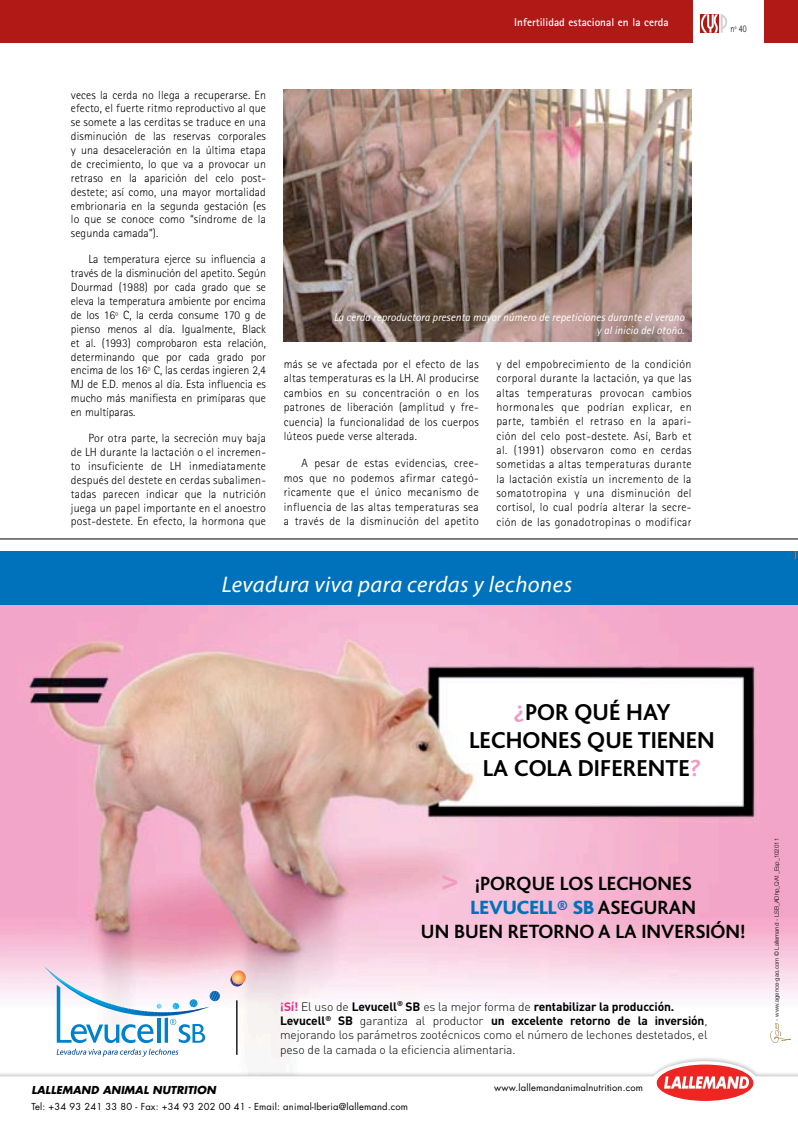
<style>
.page{position:relative;width:798px;height:1134px;background:#fff}
.page>*{position:absolute;margin:0;border:0;box-sizing:border-box;transform-origin:0 0}
.t1{font:700 32.75px "Bliss";color:#f49ac1}
.t2{font:700 24.12px/28.1px "Bliss";color:#000;text-align:center}
.t3{font:italic 22.75px "Myriad Pro";letter-spacing:.02em;color:#fff}
.t4{font:700 20.12px/24.1px "Bliss";color:#000;text-align:center}
.t5{font:300 12px/14.5px "DIN";letter-spacing:-.01em;color:#000}
.texto{font:300 11.88px/13.9px "Rotis Sans Serif";letter-spacing:.02em;color:#000;text-align:justify}
.credito_de_las_fotos{font:italic 11.25px/13.5px "Rotis Sans Serif";color:#fff;text-align:right}
.t6{font:700 11.25px "Rotis Sans Serif";color:#fff}
.t7{font:italic 700 10.75px "Futura";letter-spacing:.01em;color:#000}
.t8{font:300 10px "Rotis Sans Serif";color:#000;scale:.8 1}
.t9{font:9.38px "Futura";letter-spacing:.02em;color:#000}
.t10{font:300 6px "Helvetica Neue";color:#000}
.s1{color:#f49ac1}
.s2{font-weight:800;color:#0072bb}
.s3{font-weight:700;color:#ed2a7b}
.s4{font-weight:700}
</style>
<div class="page">
<div style="left:0;top:0;width:797px;height:43px;background:#b01916"></div>
<div style="left:693px;top:0;width:71px;height:45px;background:#fff"></div>
<svg style="left:700px;top:14px;width:27px;height:19px"></svg>
<img style="left:283px;top:90px;width:408px;height:251px">
<hr style="left:0;top:539px;width:797px;height:1px;background:#000">
<img style="left:0;top:604px;width:797px;height:452px">
<svg style="left:0;top:1061px;width:797px;height:25px"></svg>
<svg style="left:656px;top:1064px;width:97px;height:37px"></svg>
<hr style="left:236px;top:1000px;width:1px;height:55px;background:#000">
<svg style="left:230px;top:973px;width:14px;height:14px"></svg>
<svg style="left:231px;top:970px;width:14px;height:14px"></svg>
<svg style="left:45px;top:967px;width:175px;height:90px"></svg>
<svg style="left:770px;top:1023px;width:20px;height:20px"></svg>
<div style="left:0;top:551px;width:797px;height:53px;background:#0072bb"></div>
<p class="t6" style="left:514px;top:15px;width:156px">Infertilidad estacional en la cerda</p>
<p class="texto" style="left:71px;top:88px;width:196px">veces la cerda no llega a recuperarse. En efecto, el fuerte ritmo reproductivo al que se somete a las cerditas se traduce en una disminución de las reservas corporales y una desaceleración en la última etapa de crecimiento, lo que va a provocar un retraso en la aparición del celo post&shy;destete; así como, una mayor mortalidad embrionaria en la segunda gestación (es lo que se conoce como “síndrome de la segunda camada”).</p>
<p class="texto" style="left:71px;top:253px;width:196px;text-indent:18px">La temperatura ejerce su influencia a través de la disminución del apetito. Según Dourmad (1988) por cada grado que se eleva la temperatura ambiente por encima de los 16º C, la cerda consume 170 g de pienso menos al día. Igualmente, Black et al. (1993) comprobaron esta relación, determinando que por cada grado por encima de los 16º C, las cerdas ingieren 2,4<br>MJ de E.D. menos al día. Esta influencia es mucho más manifiesta en primíparas que en multíparas.</p>
<p class="texto" style="left:71px;top:431px;width:196px;text-indent:18px">Por otra parte, la secreción muy baja de LH durante la lactación o el incremen&shy;to insuficiente de LH inmediatamente después del destete en cerdas subalimen&shy;tadas parecen indicar que la nutrición juega un papel importante en el anoestro post-destete. En efecto, la hormona que</p>
<p class="credito_de_las_fotos" style="left:333px;top:310px;width:352px">La cerda reproductora presenta mayor número de repeticiones durante el verano y al inicio del otoño.</p>
<p class="texto" style="left:283px;top:357px;width:196px;line-height:14.5px">más se ve afectada por el efecto de las altas temperaturas es la LH. Al producirse cambios en su concentración o en los patrones de liberación (amplitud y fre&shy;cuencia) la funcionalidad de los cuerpos lúteos puede verse alterada.</p>
<p class="texto" style="left:283px;top:456px;width:196px;line-height:14.5px;text-indent:18px">A pesar de estas evidencias, cree&shy;mos que no podemos afirmar categó&shy;ricamente que el único mecanismo de influencia de las altas temperaturas sea a través de la disminución del apetito</p>
<p class="texto" style="left:496px;top:357px;width:197px;line-height:14.4px">y del empobrecimiento de la condición corporal durante la lactación, ya que las altas temperaturas provocan cambios hormonales que podrían explicar, en parte, también el retraso en la apari&shy;ción del celo post-destete. Así, Barb et al. (1991) observaron como en cerdas sometidas a altas temperaturas durante la lactación existía un incremento de la somatotropina y una disminución del cortisol, lo cual podría alterar la secre&shy;ción de las gonadotropinas o modificar</p>
<p class="t3" style="left:222px;top:571px;width:352px">Levadura viva para cerdas y lechones</p>
<p class="t8" style="left:730px;top:23px;width:22px">nº 40</p>
<p class="t2" style="left:469px;top:698px;width:247px"><span class="s1">¿</span>POR QUÉ HAY<br>LECHONES QUE TIENEN<br>LA COLA DIFERENTE<span class="s1">?</span></p>
<p class="t1" style="left:440px;top:863px;width:20px">&gt;</p>
<p class="t4" style="left:421px;top:872px;width:326px">¡PORQUE LOS LECHONES<br><span class="s2">LEVUCELL® SB</span> ASEGURAN<br>UN BUEN RETORNO A LA INVERSIÓN!</p>
<p class="t5" style="left:280px;top:999px;width:429px"><span class="s3">¡Sí!</span> El uso de <span class="s4">Levucell</span><sup>®</sup> <span class="s4">SB</span> es la mejor forma de <span class="s4">rentabilizar la producción.<br>Levucell</span><sup>®</sup> <span class="s4">SB</span> garantiza al productor <span class="s4">un excelente retorno de la inversión</span>, mejorando los parámetros zootécnicos como el número de lechones destetados, el peso de la camada o la eficiencia alimentaria.</p>
<p class="t7" style="left:31px;top:1082px;width:186px">LALLEMAND ANIMAL NUTRITION</p>
<p class="t9" style="left:31px;top:1100px;width:378px">Tel: +34 93 241 33 80 - Fax: +34 93 202 00 41 - Email: animal-Iberia@lallemand.com</p>
<p class="t9" style="left:494px;top:1081px;width:150px">www.lallemandanimalnutrition.com</p>
<p class="t10" style="left:772px;top:1021px;width:184px;rotate:-90deg">- www.agence-gao.com © Lallemand - LSB_ADhp_QA1_Esp_102011</p>
</div>
